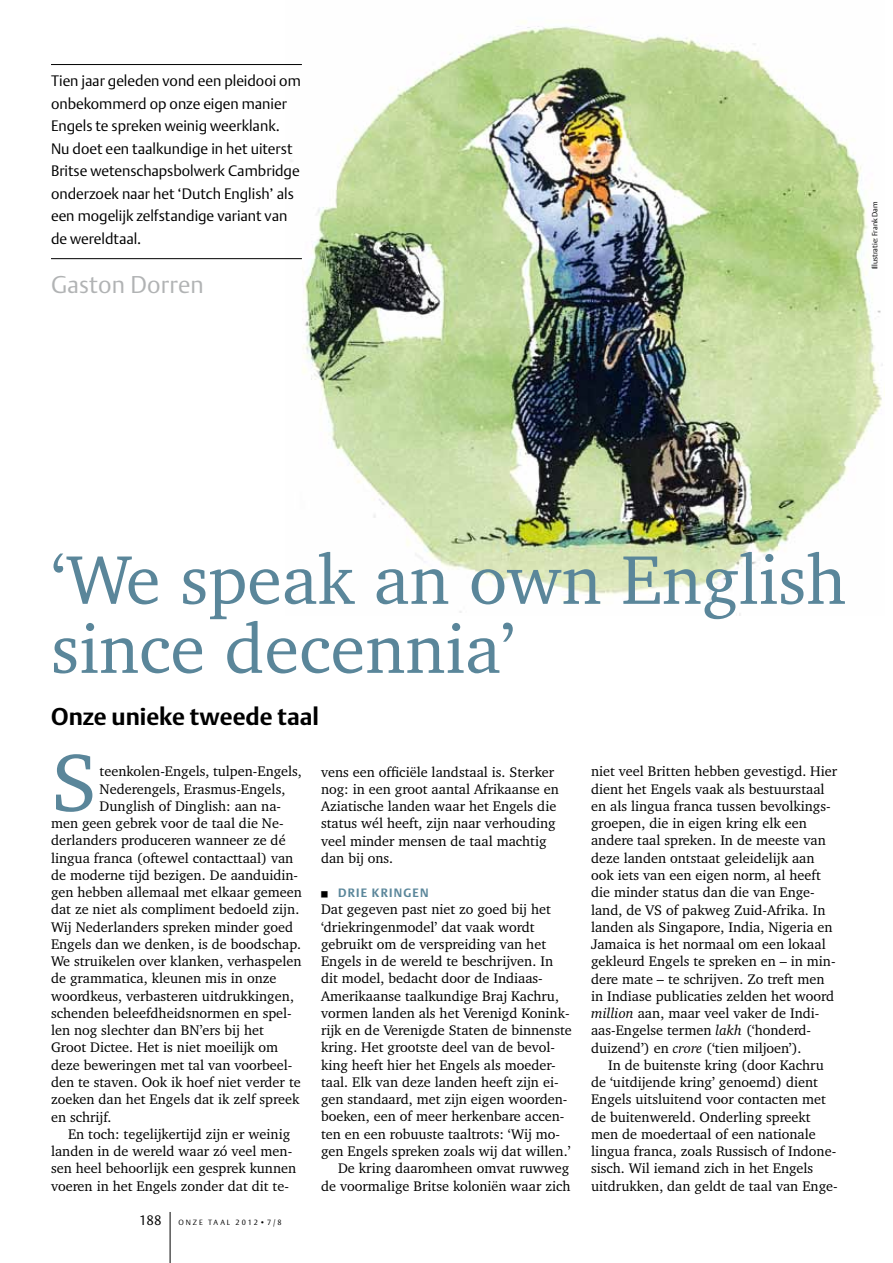
<style>
.page{position:relative;width:893px;height:1263px;background:#fff}
.page>*{position:absolute;margin:0;border:0;box-sizing:border-box;transform-origin:0 0}
.t1{font:82.95px "Charter IT Cby BT";color:#5a869a}
.t2{font:70.5px/69px "Charter IT Cby BT";color:#5a869a}
.t3{font:700 24px "DTL Argo ST";color:#000}
.t4{font:24px "DTL Argo ST Light";letter-spacing:.01em;color:#b1b3b4}
.t5{font:15px/22.5px "DTL Argo ST Light";color:#000}
.t6{font:14.25px/17.2px "Charter IT Cby BT";color:#000}
.t7{font:13.5px "DTL Argo T Light";color:#000}
.t8{font:700 12px "DTL Argo T";letter-spacing:.1em;color:#5a869a}
.t9{font:7.5px "DTL Argo ST Light";color:#000}
.t10{font:7.5px "DTL Argo T Light";letter-spacing:.25em;color:#000}
.s1{font-style:italic}
</style>
<div class="page">
<img style="left:286px;top:21px;width:597px;height:595px">
<hr style="left:170px;top:1212px;width:1px;height:51px;background:#000">
<hr style="left:51px;top:64px;width:251px;height:1px;background:#000">
<hr style="left:51px;top:258px;width:251px;height:1px;background:#000">
<p class="t5" style="left:51px;top:69px;width:251px">Tien jaar geleden vond een pleidooi om onbekommerd op onze eigen manier Engels te spreken weinig weerklank.<br>Nu doet een taalkundige in het uiterst Britse wetenschapsbolwerk Cambridge onderzoek naar het ‘Dutch English’ als een mogelijk zelfstandige variant van de wereldtaal.</p>
<h3 class="t4" style="left:51px;top:270px;width:154px">Gaston Dorren</h3>
<p class="t9" style="left:870px;top:269px;width:69px;rotate:-90deg">Illustratie: Frank Dam</p>
<h2 class="t2" style="left:51px;top:544px;width:797px">‘We speak an own English since decennia’</h2>
<h3 class="t3" style="left:51px;top:702px;width:270px">Onze unieke tweede taal</h3>
<h1 class="t1" style="left:51px;top:731px;width:48px">S</h1>
<p class="t6" style="left:100px;top:762px;width:204px">teenkolen-Engels, tulpen-Engels,</p>
<p class="t6" style="left:100px;top:780px;width:187px">Nederengels, Erasmus-Engels,</p>
<p class="t6" style="left:100px;top:797px;width:183px">Dunglish of Dinglish: aan na-</p>
<p class="t6" style="left:51px;top:814px;width:234px">men geen gebrek voor de taal die Ne-</p>
<p class="t6" style="left:51px;top:831px;width:236px">derlanders produceren wanneer ze dé</p>
<p class="t6" style="left:51px;top:849px;width:244px">lingua franca (oftewel contacttaal) van</p>
<p class="t6" style="left:51px;top:866px;width:249px">de moderne tijd bezigen. De aanduidin-</p>
<p class="t6" style="left:51px;top:883px;width:252px">gen hebben allemaal met elkaar gemeen</p>
<p class="t6" style="left:51px;top:900px;width:250px">dat ze niet als compliment bedoeld zijn.</p>
<p class="t6" style="left:51px;top:918px;width:244px">Wij Nederlanders spreken minder goed</p>
<p class="t6" style="left:51px;top:935px;width:252px">Engels dan we denken, is de boodschap.</p>
<p class="t6" style="left:51px;top:952px;width:252px">We struikelen over klanken, verhaspelen</p>
<p class="t6" style="left:51px;top:970px;width:227px">de grammatica, kleunen mis in onze</p>
<p class="t6" style="left:51px;top:987px;width:244px">woordkeus, verbasteren uitdrukkingen,</p>
<p class="t6" style="left:51px;top:1004px;width:242px">schenden beleefdheidsnormen en spel-</p>
<p class="t6" style="left:51px;top:1021px;width:214px">len nog slechter dan BN’ers bij het</p>
<p class="t6" style="left:51px;top:1039px;width:229px">Groot Dictee. Het is niet moeilijk om</p>
<p class="t6" style="left:51px;top:1056px;width:243px">deze beweringen met tal van voorbeel-</p>
<p class="t6" style="left:51px;top:1073px;width:251px">den te staven. Ook ik hoef niet verder te</p>
<p class="t6" style="left:51px;top:1090px;width:250px">zoeken dan het Engels dat ik zelf spreek</p>
<p class="t6" style="left:51px;top:1108px;width:62px">en schrijf.</p>
<p class="t6" style="left:68px;top:1125px;width:224px">En toch: tegelijkertijd zijn er weinig</p>
<p class="t6" style="left:51px;top:1142px;width:243px">landen in de wereld waar zó veel men-</p>
<p class="t6" style="left:51px;top:1159px;width:247px">sen heel behoorlijk een gesprek kunnen</p>
<p class="t6" style="left:51px;top:1177px;width:239px">voeren in het Engels zonder dat dit te-</p>
<p class="t7" style="left:139px;top:1212px;width:24px">188</p>
<p class="t10" style="left:179px;top:1218px;width:105px">ONZE TAAL 2012•7/8</p>
<p class="t6" style="left:321px;top:763px;width:239px">vens een officiële landstaal is. Sterker nog: in een groot aantal Afrikaanse en Aziatische landen waar het Engels die status wél heeft, zijn naar verhouding veel minder mensen de taal machtig dan bij ons.</p>
<p class="t8" style="left:338px;top:886px;width:92px">DRIE KRINGEN</p>
<p class="t6" style="left:321px;top:900px;width:231px">Dat gegeven past niet zo goed bij het</p>
<p class="t6" style="left:321px;top:918px;width:215px">‘driekringenmodel’ dat vaak wordt</p>
<p class="t6" style="left:321px;top:935px;width:227px">gebruikt om de verspreiding van het</p>
<p class="t6" style="left:321px;top:952px;width:234px">Engels in de wereld te beschrijven. In</p>
<p class="t6" style="left:321px;top:969px;width:223px">dit model, bedacht door de Indiaas-</p>
<p class="t6" style="left:321px;top:987px;width:239px">Amerikaanse taalkundige Braj Kachru,</p>
<p class="t6" style="left:321px;top:1004px;width:250px">vormen landen als het Verenigd Konink-</p>
<p class="t6" style="left:321px;top:1021px;width:252px">rijk en de Verenigde Staten de binnenste</p>
<p class="t6" style="left:321px;top:1038px;width:235px">kring. Het grootste deel van de bevol-</p>
<p class="t6" style="left:321px;top:1056px;width:236px">king heeft hier het Engels als moeder-</p>
<p class="t6" style="left:321px;top:1073px;width:239px">taal. Elk van deze landen heeft zijn ei-</p>
<p class="t6" style="left:321px;top:1090px;width:248px">gen standaard, met zijn eigen woorden-</p>
<p class="t6" style="left:321px;top:1108px;width:245px">boeken, een of meer herkenbare accen-</p>
<p class="t6" style="left:321px;top:1125px;width:240px">ten en een robuuste taaltrots: ‘Wij mo-</p>
<p class="t6" style="left:321px;top:1142px;width:251px">gen Engels spreken zoals wij dat willen.’</p>
<p class="t6" style="left:338px;top:1159px;width:233px">De kring daaromheen omvat ruwweg</p>
<p class="t6" style="left:321px;top:1177px;width:251px">de voormalige Britse koloniën waar zich</p>
<p class="t6" style="left:591px;top:763px;width:248px">niet veel Britten hebben gevestigd. Hier dient het Engels vaak als bestuurstaal en als lingua franca tussen bevolkings&shy;groepen, die in eigen kring elk een andere taal spreken. In de meeste van deze landen ontstaat geleidelijk aan ook iets van een eigen norm, al heeft die minder status dan die van Enge&shy;land, de VS of pakweg Zuid-Afrika. In landen als Singapore, India, Nigeria en Jamaica is het normaal om een lokaal gekleurd Engels te spreken en – in min&shy;dere mate – te schrijven. Zo treft men in Indiase publicaties zelden het woord <span class="s1">million</span> aan, maar veel vaker de Indi&shy;aas-Engelse termen <span class="s1">lakh</span> (‘honderd&shy;duizend’) en <span class="s1">crore</span> (‘tien miljoen’).</p>
<p class="t6" style="left:591px;top:1056px;width:248px;text-indent:17px">In de buitenste kring (door Kachru de ‘uitdijende kring’ genoemd) dient Engels uitsluitend voor contacten met de buitenwereld. Onderling spreekt men de moedertaal of een nationale lingua franca, zoals Russisch of Indone&shy;sisch. Wil iemand zich in het Engels uitdrukken, dan geldt de taal van Enge-</p>
</div>
